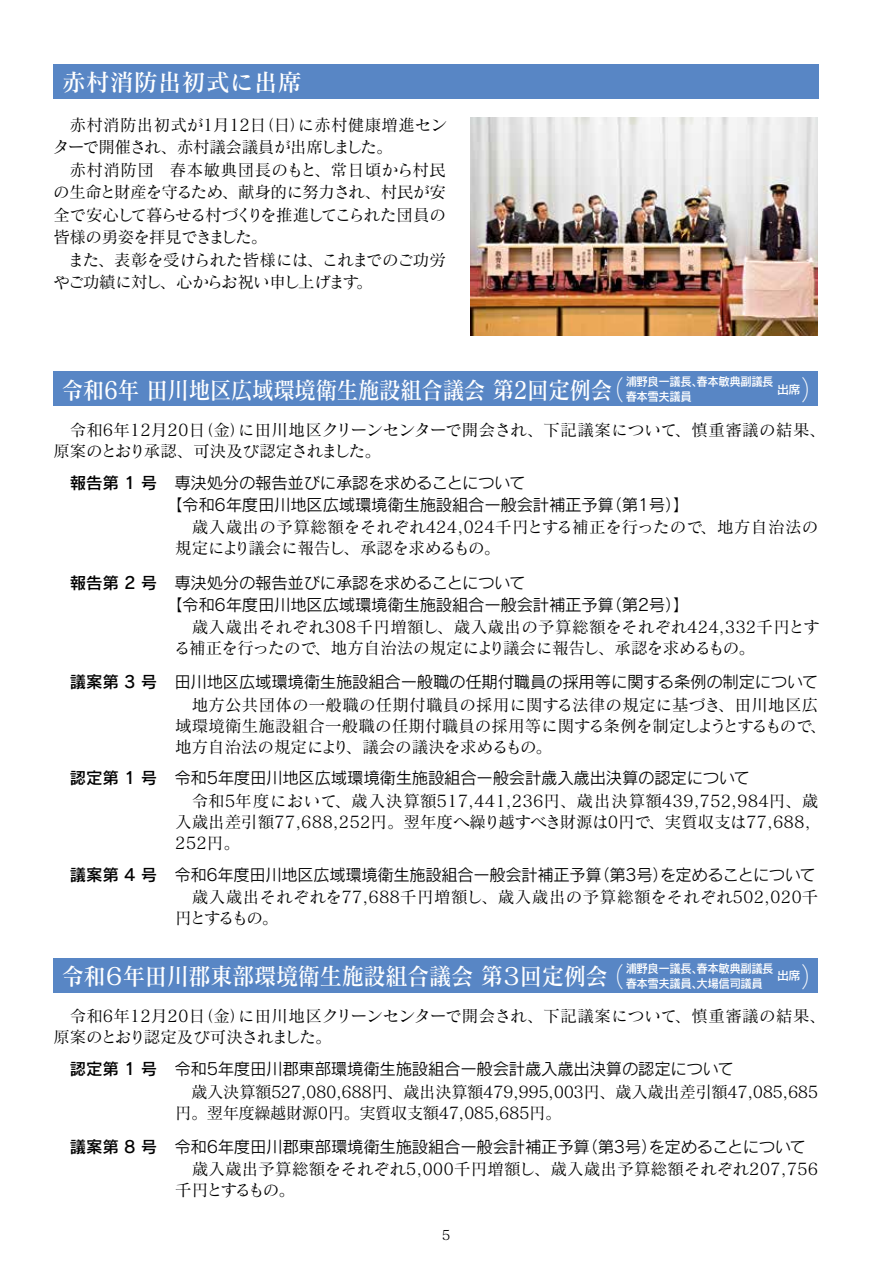
<style>
.page{position:relative;width:893px;height:1263px;background:#fff}
.page>*{position:absolute;margin:0;border:0;box-sizing:border-box;transform-origin:0 0}
.t1{font:27.45px "Rodin Pro L";color:#fff}
.t2{font:24px "Matisse Pro DB";letter-spacing:-.02em;color:#fff;scale:.9 1}
.t3{font:24px "Matisse Pro DB";letter-spacing:-.02em;color:#fff;scale:.93 1}
.t4{font:24px "Matisse Pro DB";color:#fff}
.t5{font:16.5px/21px "Matisse Pro M";color:#000}
.t6{font:16.5px "Rodin Pro M";letter-spacing:-.02em;color:#000}
.t7{font:16.5px/21px "Matisse Pro M";letter-spacing:-.03em;color:#000}
.t8{font:16.5px "Matisse Pro M";letter-spacing:.03em;color:#000}
.t9{font:16.5px "Rodin Pro DB";letter-spacing:-.01em;color:#000}
.t10{font:16.5px "Matisse Pro M";letter-spacing:-.035em;color:#000}
.t11{font:16.5px "Matisse Pro M";letter-spacing:.02em;color:#000}
.t12{font:16.5px "Matisse Pro M";letter-spacing:-.085em;color:#000}
.t13{font:16.5px "Rodin Pro M";letter-spacing:-.06em;color:#000}
.t14{font:16.5px "Matisse Pro M";letter-spacing:-.1em;color:#000}
.t15{font:16.5px "Matisse Pro M";letter-spacing:-.04em;color:#000}
.t16{font:13.5px "Matisse Pro M";color:#000}
.t17{font:12px "Rodin Pro DB";letter-spacing:-.04em;color:#fff;scale:.95 1}
.t18{font:12px "Rodin Pro DB";letter-spacing:-.04em;color:#fff}
</style>
<div class="page">
<div style="left:53px;top:371px;width:764px;height:35px;background:#5886c5"></div>
<div style="left:53px;top:958px;width:764px;height:35px;background:#5886c5"></div>
<div style="left:53px;top:64px;width:765px;height:35px;background:#5886c5"></div>
<img style="left:470px;top:118px;width:347px;height:217px">
<h2 class="t4" style="left:62px;top:67px;width:242px">赤村消防出初式に出席</h2>
<p class="t11" style="left:53px;top:114px;width:255px">　赤村消防出初式が1月12 （日日）</p>
<p class="t10" style="left:53px;top:137px;width:341px">ターで開催され、赤村議会議員が出席しました。</p>
<p class="t8" style="left:53px;top:159px;width:394px">　赤村消防団　春本敏典団長のもと、常日頃から村民</p>
<p class="t7" style="left:53px;top:181px;width:394px">の生命と財産を守るため、献身的に努力され、村民が安</p>
<p class="t12" style="left:53px;top:204px;width:394px">全で安心して暮らせる村づくりを推進してこられた団員の</p>
<p class="t15" style="left:53px;top:227px;width:215px">皆様の勇姿を拝見できました。</p>
<p class="t7" style="left:53px;top:249px;width:394px">　また、表彰を受けられた皆様には、これまでのご功労</p>
<p class="t5" style="left:356px;top:271px;width:18px">。</p>
<p class="t11" style="left:298px;top:114px;width:151px">に赤村健康増進セン</p>
<p class="t14" style="left:53px;top:272px;width:307px">やご功績に対し、心からお祝い申し上げます</p>
<p class="t17" style="left:626px;top:373px;width:157px">浦野良一議長春本敏典副議長</p>
<p class="t17" style="left:691px;top:373px;width:14px">、</p>
<h1 class="t1" style="left:800px;top:372px;width:29px">）</h1>
<h1 class="t1" style="left:597px;top:372px;width:29px">（</h1>
<h2 class="t2" style="left:62px;top:374px;width:613px">令和 年6 田川地区広域環境衛生施設組合議会第2回定例会</h2>
<p class="t18" style="left:777px;top:381px;width:25px">出席</p>
<p class="t17" style="left:626px;top:388px;width:71px">春本雪夫議員</p>
<p class="t5" style="left:53px;top:419px;width:329px">　令和6年12月20 （日金）<br>原案のとおり承認、可決及び認定されました。</p>
<p class="t6" style="left:174px;top:472px;width:353px">専決処分の報告並びに承認を求めることについて</p>
<p class="t5" style="left:238px;top:419px;width:441px">に田川地区クリーンセンターで開会され、下記議案について</p>
<p class="t8" style="left:675px;top:419px;width:153px">、慎重審議の結果、</p>
<p class="t9" style="left:70px;top:471px;width:89px">報告第 1 号</p>
<p class="t6" style="left:606px;top:494px;width:85px">（第1号【(</p>
<p class="t6" style="left:166px;top:494px;width:449px">【令和6年度田川地区広域環境衛生施設組合一般会計補正予算</p>
<p class="t5" style="left:175px;top:516px;width:530px">　歳入歳出の予算総額をそれぞれ424,024千円とする補正を行ったので規定により議会に報告し、承認を求めるもの。</p>
<p class="t5" style="left:701px;top:516px;width:119px">、地方自治法の</p>
<p class="t9" style="left:70px;top:571px;width:89px">報告第 2 号</p>
<p class="t6" style="left:174px;top:572px;width:353px">専決処分の報告並びに承認を求めることについて</p>
<p class="t9" style="left:70px;top:671px;width:89px">議案第 3 号</p>
<p class="t6" style="left:606px;top:594px;width:85px">（第2号【(</p>
<p class="t6" style="left:166px;top:594px;width:449px">【令和6年度田川地区広域環境衛生施設組合一般会計補正予算</p>
<p class="t5" style="left:314px;top:616px;width:507px;text-indent:-139px">　歳入歳出それぞれ308千円増額し、歳入歳出の予算総額をそれぞれ424,332千円とす、地方自治法の規定により議会に報告し、承認を求めるもの。</p>
<p class="t10" style="left:174px;top:638px;width:145px">る補正を行ったので</p>
<p class="t6" style="left:174px;top:671px;width:646px">田川地区広域環境衛生施設組合一般職の任期付職員の採用等に関する条例の制定について</p>
<p class="t5" style="left:810px;top:694px;width:18px;text-indent:-635px">　地方公共団体の一般職の任期付職員の採用に関する法律の規定に基づき、田川地区広、</p>
<p class="t5" style="left:346px;top:715px;width:469px;text-indent:-171px">域環境衛生施設組合一般職の任期付職員の採用等に関する条例を制定しようとするもので、議会の議決を求めるもの。</p>
<p class="t5" style="left:175px;top:736px;width:175px">地方自治法の規定により</p>
<p class="t9" style="left:70px;top:767px;width:89px">認定第 1 号</p>
<p class="t6" style="left:174px;top:767px;width:578px">令和5年度田川地区広域環境衛生施設組合一般会計歳入歳出決算の認定について</p>
<p class="t5" style="left:175px;top:790px;width:163px">　令和5年度において</p>
<p class="t5" style="left:335px;top:790px;width:485px">、歳入決算額517,441,236円、歳出決算額439,752,984円、歳</p>
<p class="t5" style="left:175px;top:811px;width:478px">入歳出差引額77,688,252円。翌年度へ繰り越すべき財源は0円で<br>252円。</p>
<p class="t5" style="left:648px;top:811px;width:164px">、実質収支は77,688,</p>
<p class="t9" style="left:70px;top:864px;width:89px">議案第 4 号</p>
<p class="t6" style="left:593px;top:864px;width:77px">（第3号）</p>
<p class="t6" style="left:174px;top:864px;width:429px">令和6年度田川地区広域環境衛生施設組合一般会計補正予算</p>
<p class="t13" style="left:660px;top:864px;width:157px">を定めることについて</p>
<p class="t5" style="left:175px;top:886px;width:645px">　歳入歳出それぞれを77,688千円増額し、歳入歳出の予算総額をそれぞれ502,020千円とするもの。</p>
<h2 class="t3" style="left:62px;top:961px;width:589px">令和６年田川郡東部環境衛生施設組合議会第３回定例会</h2>
<p class="t17" style="left:626px;top:960px;width:157px">浦野良一議長春本敏典副議長</p>
<p class="t17" style="left:691px;top:960px;width:14px">、</p>
<h1 class="t1" style="left:800px;top:959px;width:29px">）</h1>
<h1 class="t1" style="left:597px;top:959px;width:29px">（</h1>
<p class="t18" style="left:777px;top:968px;width:25px">出席</p>
<p class="t17" style="left:626px;top:975px;width:146px">春本雪夫議員大場信司議員</p>
<p class="t17" style="left:691px;top:975px;width:14px">、</p>
<p class="t5" style="left:53px;top:1005px;width:280px">　令和6年12月20 （日金）<br>原案のとおり認定及び可決されました。</p>
<p class="t6" style="left:174px;top:1058px;width:561px">令和5年度田川郡東部環境衛生施設組合一般会計歳入歳出決算の認定について</p>
<p class="t5" style="left:238px;top:1005px;width:441px">に田川地区クリーンセンターで開会され、下記議案について</p>
<p class="t8" style="left:675px;top:1006px;width:153px">、慎重審議の結果、</p>
<p class="t9" style="left:70px;top:1058px;width:89px">認定第 1 号</p>
<p class="t9" style="left:70px;top:1136px;width:89px">議案第 8 号</p>
<p class="t7" style="left:175px;top:1081px;width:645px">　歳入決算額527,080,688円、歳出決算額479,995,003円、歳入歳出差引額47,085,685円。翌年度繰越財源0円。実質収支額47,085,685円。</p>
<p class="t6" style="left:581px;top:1136px;width:78px">（第3号）</p>
<p class="t6" style="left:174px;top:1136px;width:417px">令和6年度田川郡東部環境衛生施設組合一般会計補正予算</p>
<p class="t13" style="left:649px;top:1136px;width:159px">を定めることについて</p>
<p class="t5" style="left:175px;top:1158px;width:645px">　歳入歳出予算総額をそれぞれ5,000千円増額し、歳入歳出予算総額それぞれ207,756千円とするもの。</p>
<p class="t16" style="left:442px;top:1226px;width:10px">5</p>
</div>
